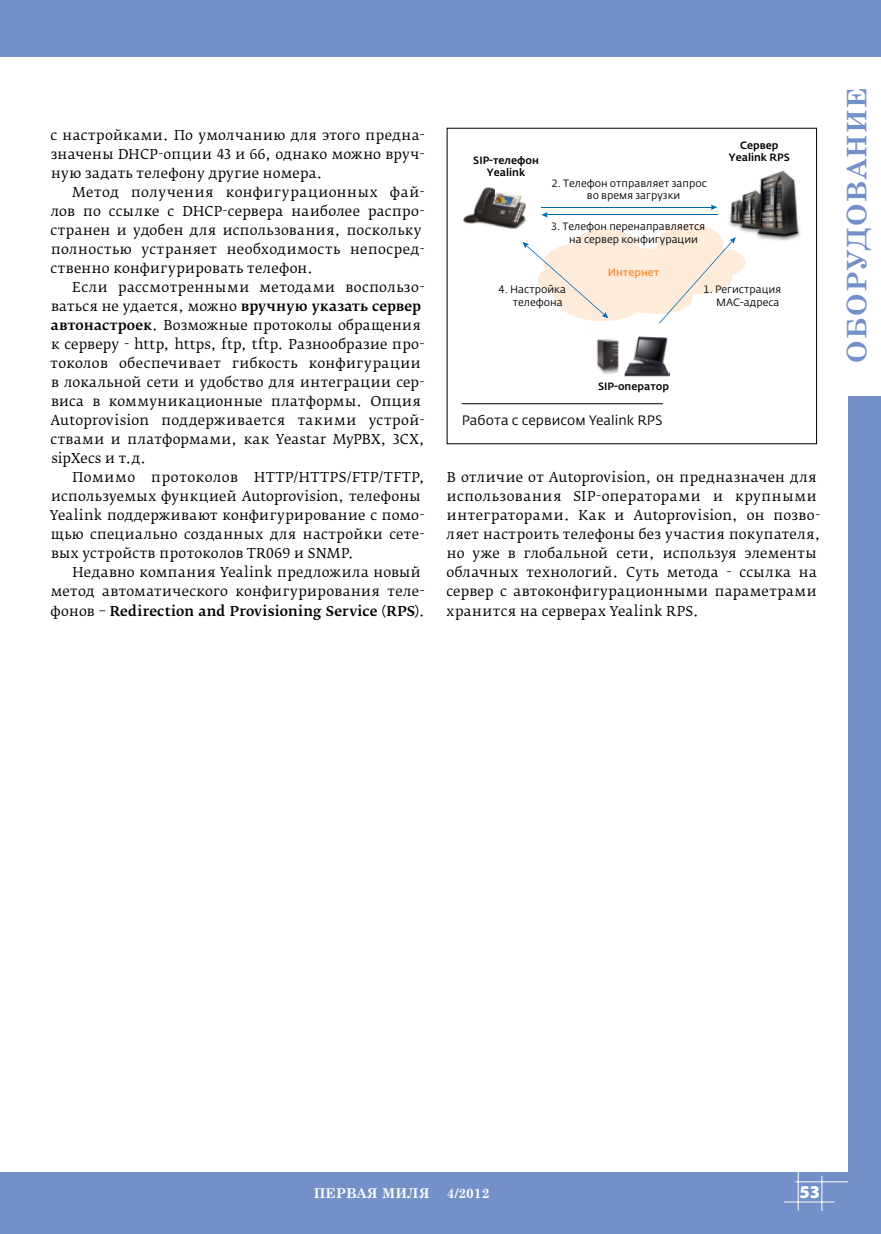
<style>
.page{position:relative;width:881px;height:1234px;background:#fff}
.page>*{position:absolute;margin:0;border:0;box-sizing:border-box;transform-origin:0 0}
.t1{font:700 27px "Century Schoolbook";letter-spacing:.05em;color:#7490c9}
.t2{font:900 18px "Myriad Pro";color:#fff}
.t3{font:13.5px/19px "Fedra Serif B Pro";letter-spacing:.025em;color:#000}
.t4{font:13.5px "Fedra Sans Pro";letter-spacing:.005em;color:#000}
.t5{font:700 13.5px "Century Schoolbook";color:#fff}
.t6{font:10.5px/12.6px "Fedra Sans Pro";color:#000}
.t7{font:500 10.5px/12.6px "Fedra Sans Pro";color:#000;text-align:center}
.t8{font:500 10.5px "Fedra Sans Pro";color:#f4943f}
.s1{font-weight:500}
</style>
<div class="page">
<div style="left:0;top:0;width:880px;height:57px;background:#7490c9"></div>
<div style="left:0;top:1172px;width:880px;height:61px;background:#7490c9"></div>
<hr style="left:783px;top:1201px;width:50px;height:1px;background:#fff">
<hr style="left:797px;top:1171px;width:1px;height:39px;background:#fff">
<hr style="left:821px;top:1175px;width:1px;height:35px;background:#fff">
<hr style="left:795px;top:1181px;width:85px;height:1px;background:#fff">
<div style="left:847px;top:0;width:33px;height:1233px;background:#7490c9"></div>
<div style="left:846px;top:57px;width:34px;height:338px;background:#fff"></div>
<hr style="left:461px;top:403px;width:201px;height:1px;background:#000">
<img style="left:463px;top:187px;width:64px;height:42px">
<img style="left:590px;top:330px;width:29px;height:44px">
<img style="left:624px;top:336px;width:45px;height:41px">
<img style="left:729px;top:170px;width:71px;height:71px">
<hr style="left:541px;top:207px;width:171px;height:1px;background:#0069b4">
<svg style="left:710px;top:204px;width:7px;height:6px"></svg>
<svg style="left:522px;top:224px;width:223px;height:99px"></svg>
<hr style="left:545px;top:214px;width:172px;height:1px;background:#0069b4">
<svg style="left:541px;top:212px;width:6px;height:5px"></svg>
<p class="t3" style="left:51px;top:125px;width:375px;text-align:justify">с настройками. По умолчанию для этого предна&shy;значены DHCP-опции 43 и 66, однако можно вруч&shy;ную задать телефону другие номера.</p>
<p class="t3" style="left:51px;top:182px;width:375px;text-indent:22px">Метод получения конфигурационных фай&shy;лов по ссылке с DHCP-сервера наиболее распро&shy;странен и удобен для использования, поскольку полностью устраняет необходимость непосред&shy;ственно конфигурировать телефон.</p>
<p class="t3" style="left:50px;top:277px;width:375px;text-indent:22px">Если рассмотренными методами воспользо&shy;ваться не удается, можно <span class="s1">вручную указать сервер автонастроек</span>. Возможные протоколы обращения к серверу - http, https, ftp, tftp. Разнообразие про&shy;токолов обеспечивает гибкость конфигурации в локальной сети и удобство для интеграции сер&shy;виса в коммуникационные платформы. Опция Autoprovision поддерживается такими устрой&shy;ствами и платформами, как Yeastar MyPBX, 3CX, sipXecs и т.д.</p>
<p class="t3" style="left:50px;top:468px;width:376px;text-indent:22px">Помимо протоколов HTTP/HTTPS/FTP/TFTP, используемых функцией Autoprovision, телефоны Yealink поддерживают конфигурирование с помо&shy;щью специально созданных для настройки сете&shy;вых устройств протоколов TR069 и SNMP.</p>
<p class="t3" style="left:51px;top:563px;width:375px;text-indent:22px">Недавно компания Yealink предложила новый метод автоматического конфигурирования теле&shy;фонов – <span class="s1">Redirection and Provisioning Service (RPS)</span>.</p>
<p class="t7" style="left:473px;top:153px;width:67px">SIP-телефон<br>Yealink</p>
<p class="t6" style="left:586px;top:177px;width:121px;text-indent:-35px">2. Телефон отправляет запрос во время загрузки</p>
<p class="t6" style="left:569px;top:220px;width:137px;text-indent:-18px">3. Телефон перенаправляется на сервер конфигурации</p>
<p class="t8" style="left:607px;top:266px;width:53px">Интернет</p>
<p class="t7" style="left:728px;top:138px;width:63px">Сервер<br>Yealink RPS</p>
<p class="t6" style="left:512px;top:283px;width:55px;text-indent:-14px">4. Настройка телефона</p>
<p class="t7" style="left:598px;top:379px;width:72px">SIP-оператор</p>
<p class="t4" style="left:461px;top:412px;width:202px">Работа с сервисом Yealink RPS</p>
<p class="t6" style="left:703px;top:283px;width:79px;text-align:right">1. Регистрация<br>МАС-адреса</p>
<p class="t3" style="left:446px;top:468px;width:375px">В отличие от Autoprovision, он предназначен для использования SIP-операторами и крупными интеграторами. Как и Autoprovision, он позво&shy;ляет настроить телефоны без участия покупателя, но уже в глобальной сети, используя элементы облачных технологий. Суть метода - ссылка на сервер с автоконфигурационными параметрами хранится на серверах Yealink RPS.</p>
<h1 class="t1" style="left:835px;top:362px;width:277px;rotate:-90deg">ОБОРУДОВАНИЕ</h1>
<p class="t5" style="left:314px;top:1181px;width:117px">ПЕРВАЯ МИЛЯ</p>
<p class="t5" style="left:446px;top:1181px;width:44px">4/2012</p>
<h2 class="t2" style="left:799px;top:1179px;width:22px">53</h2>
</div>
